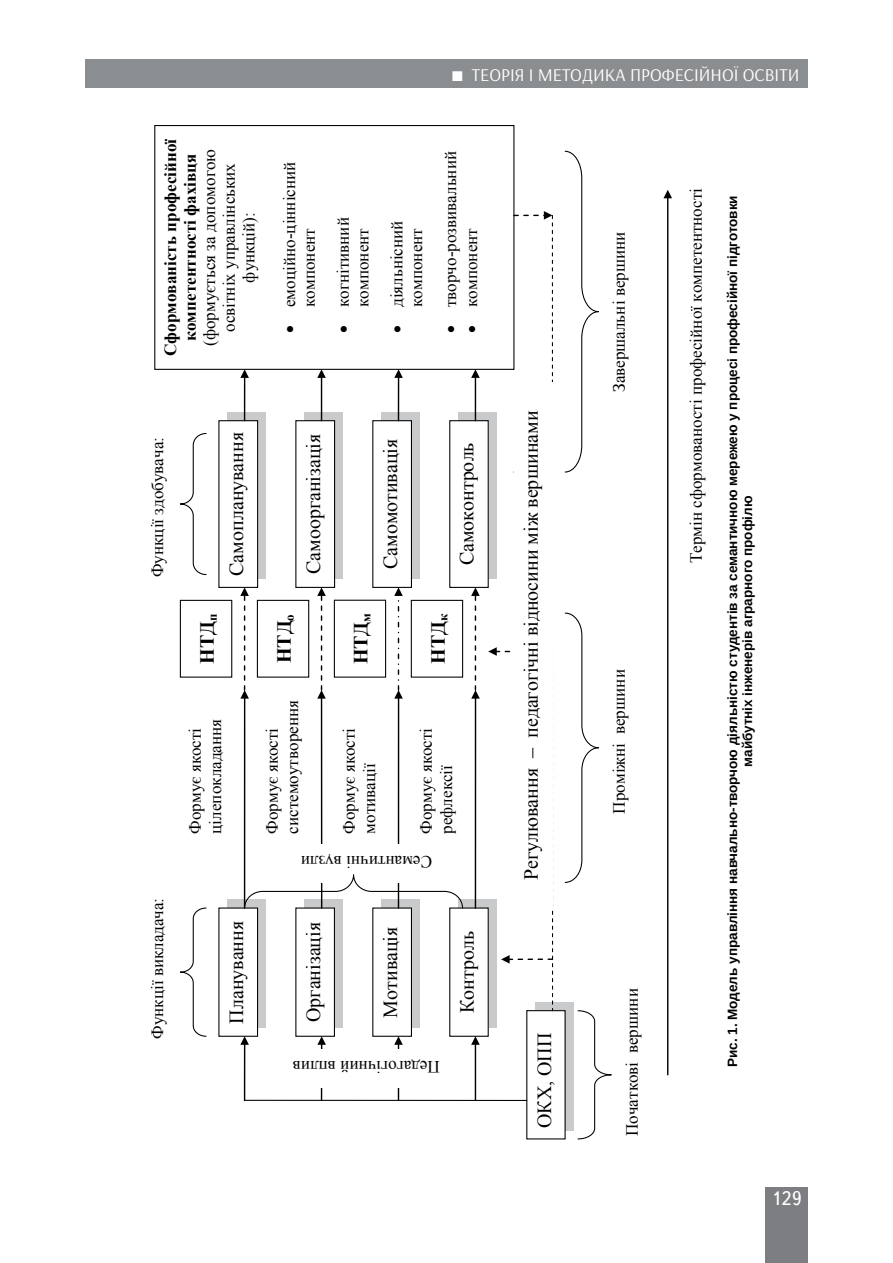
<style>
.page{position:relative;width:893px;height:1263px;background:#fff}
.page>*{position:absolute;margin:0;border:0;box-sizing:border-box;transform-origin:0 0}
.t1{font:19.95px "Times New Roman";color:#000}
.t2{font:700 19.95px "Times New Roman";color:#000}
.t3{font:19.5px "Ukrainian Text";color:#fff}
.t4{font:18px "Arsenal";color:#fff}
.t5{font:17.1px/20.4px "Times New Roman";color:#000}
.t6{font:700 17.1px/19.6px "Times New Roman";color:#000;text-align:center}
.t7{font:700 13.5px/15px "Arimo";color:#000;text-align:center}
</style>
<div class="page">
<div style="left:765px;top:1187px;width:43px;height:76px;background:#7d7e81"></div>
<div style="left:85px;top:60px;width:723px;height:28px;background:#8b8e90"></div>
<div style="left:458px;top:899px;width:39px;height:129px;background:#949698;opacity:.5"></div>
<div style="left:450px;top:908px;width:38px;height:128px;background:#fff"></div>
<div style="left:381px;top:899px;width:39px;height:129px;background:#c9cacb"></div>
<div style="left:373px;top:908px;width:38px;height:128px;background:#fff"></div>
<div style="left:372px;top:907px;width:40px;height:130px;border:1px solid #000"></div>
<div style="left:535px;top:1002px;width:39px;height:128px;background:#949698;opacity:.5"></div>
<div style="left:527px;top:1011px;width:38px;height:128px;background:#fff"></div>
<div style="left:227px;top:899px;width:39px;height:129px;background:#949698;opacity:.5"></div>
<div style="left:219px;top:908px;width:39px;height:128px;background:#fff"></div>
<div style="left:218px;top:907px;width:40px;height:130px;border:1px solid #000"></div>
<div style="left:304px;top:899px;width:39px;height:129px;background:#c9cacb"></div>
<div style="left:296px;top:908px;width:38px;height:128px;background:#fff"></div>
<div style="left:295px;top:907px;width:40px;height:130px;border:1px solid #000"></div>
<hr style="left:245px;top:1100px;width:282px;height:1px;background:#000">
<hr style="left:244px;top:1043px;width:1px;height:57px;background:#000">
<svg style="left:240px;top:1036px;width:9px;height:9px"></svg>
<hr style="left:321px;top:1043px;width:1px;height:57px;background:#000">
<svg style="left:317px;top:1036px;width:9px;height:9px"></svg>
<hr style="left:398px;top:1043px;width:1px;height:57px;background:#000">
<svg style="left:394px;top:1036px;width:9px;height:9px"></svg>
<hr style="left:475px;top:1043px;width:1px;height:57px;background:#000">
<svg style="left:471px;top:1036px;width:9px;height:9px"></svg>
<hr style="left:244px;top:697px;width:1px;height:211px;background:#000">
<hr style="left:321px;top:697px;width:1px;height:211px;background:#000">
<hr style="left:398px;top:697px;width:1px;height:211px;background:#000">
<hr style="left:475px;top:697px;width:1px;height:211px;background:#000">
<svg style="left:577px;top:1010px;width:35px;height:130px"></svg>
<div style="left:154px;top:125px;width:360px;height:245px;border:1px solid #000"></div>
<svg style="left:564px;top:150px;width:35px;height:323px"></svg>
<div style="left:270px;top:1049px;width:193px;height:38px;background:#fff"></div>
<svg style="left:564px;top:612px;width:35px;height:271px"></svg>
<div style="left:270px;top:844px;width:193px;height:38px;background:#fff"></div>
<svg style="left:243px;top:874px;width:221px;height:35px"></svg>
<hr style="left:667px;top:197px;width:1px;height:878px;background:#000">
<svg style="left:663px;top:190px;width:9px;height:8px"></svg>
<div style="left:334px;top:600px;width:52px;height:78px;border:1px solid #000"></div>
<div style="left:227px;top:412px;width:39px;height:167px;background:#949698;opacity:.5"></div>
<div style="left:219px;top:421px;width:39px;height:166px;background:#fff"></div>
<div style="left:218px;top:420px;width:40px;height:168px;border:1px solid #000"></div>
<div style="left:304px;top:412px;width:39px;height:167px;background:#949698;opacity:.5"></div>
<div style="left:296px;top:421px;width:39px;height:166px;background:#fff"></div>
<div style="left:295px;top:420px;width:40px;height:168px;border:1px solid #000"></div>
<div style="left:381px;top:412px;width:39px;height:167px;background:#c9cacb"></div>
<div style="left:373px;top:421px;width:38px;height:166px;background:#fff"></div>
<div style="left:372px;top:420px;width:40px;height:168px;border:1px solid #000"></div>
<div style="left:458px;top:412px;width:39px;height:167px;background:#949698;opacity:.5"></div>
<div style="left:450px;top:421px;width:38px;height:166px;background:#fff"></div>
<svg style="left:488px;top:211px;width:65px;height:800px"></svg>
<svg style="left:471px;top:587px;width:9px;height:112px"></svg>
<svg style="left:394px;top:587px;width:9px;height:112px"></svg>
<svg style="left:317px;top:587px;width:9px;height:112px"></svg>
<svg style="left:240px;top:587px;width:9px;height:112px"></svg>
<div style="left:514px;top:382px;width:38px;height:526px;background:#fff"></div>
<hr style="left:244px;top:376px;width:1px;height:45px;background:#000">
<svg style="left:240px;top:369px;width:9px;height:9px"></svg>
<hr style="left:321px;top:376px;width:1px;height:45px;background:#000">
<svg style="left:317px;top:369px;width:9px;height:9px"></svg>
<hr style="left:398px;top:376px;width:1px;height:45px;background:#000">
<svg style="left:394px;top:369px;width:9px;height:9px"></svg>
<hr style="left:475px;top:376px;width:1px;height:45px;background:#000">
<svg style="left:471px;top:369px;width:9px;height:9px"></svg>
<div style="left:257px;top:600px;width:52px;height:78px;border:1px solid #000"></div>
<div style="left:411px;top:600px;width:52px;height:78px;border:1px solid #000"></div>
<div style="left:180px;top:600px;width:52px;height:78px;border:1px solid #000"></div>
<svg style="left:180px;top:907px;width:27px;height:130px"></svg>
<svg style="left:180px;top:432px;width:27px;height:144px"></svg>
<p class="t4" style="left:472px;top:64px;width:329px">ТЕОРІЯ І МЕТОДИКА ПРОФЕСІЙНОЇ ОСВІТИ</p>
<p class="t4" style="left:440px;top:64px;width:349px">ЗАГАЛЬНА ПЕДАГ ГІКА ТА ІСТОРІЯ ПЕДАГОГІК</p>
<p class="t6" style="left:160px;top:356px;width:219px;rotate:-90deg">Сформованість професійної компетентності фахівця</p>
<p class="t5" style="left:199px;top:346px;width:198px;line-height:19.6px;text-align:center;rotate:-90deg">(формується за допомогою освітніх управлінських функцій):</p>
<p class="t5" style="left:279px;top:307px;width:147px;line-height:19.5px;text-indent:-26px;rotate:-90deg">• емоційно-ціннісний компонент</p>
<p class="t5" style="left:333px;top:307px;width:92px;line-height:19.5px;text-indent:-26px;rotate:-90deg">• когнітивний компонент</p>
<p class="t5" style="left:387px;top:307px;width:88px;line-height:19.5px;text-indent:-26px;rotate:-90deg">• діяльнісний компонент</p>
<p class="t5" style="left:440px;top:333px;width:183px;rotate:-90deg">• творчо-розвивальний</p>
<p class="t5" style="left:461px;top:333px;width:106px;rotate:-90deg">• компонент</p>
<p class="t5" style="left:609px;top:392px;width:162px;rotate:-90deg">Завершальні вершини</p>
<p class="t5" style="left:147px;top:577px;width:142px;rotate:-90deg">Функції здобувача:</p>
<p class="t5" style="left:147px;top:1039px;width:143px;rotate:-90deg">Функції викладача:</p>
<p class="t1" style="left:223px;top:576px;width:145px;rotate:-90deg">Самопланування</p>
<p class="t1" style="left:300px;top:574px;width:142px;rotate:-90deg">Самоорганізація</p>
<p class="t1" style="left:377px;top:569px;width:132px;rotate:-90deg">Самомотивація</p>
<p class="t1" style="left:453px;top:565px;width:125px;rotate:-90deg">Самоконтроль</p>
<p class="t2" style="left:193px;top:664px;width:51px;rotate:-90deg">НТД<sub>п</sub></p>
<p class="t2" style="left:347px;top:664px;width:53px;rotate:-90deg">НТД<sub>м</sub></p>
<p class="t2" style="left:270px;top:663px;width:50px;rotate:-90deg">НТД<sub>о</sub></p>
<p class="t2" style="left:424px;top:664px;width:51px;rotate:-90deg">НТД<sub>к</sub></p>
<p class="t5" style="left:185px;top:834px;width:116px;rotate:-90deg">Формує якості цілепокладання</p>
<p class="t5" style="left:262px;top:834px;width:135px;rotate:-90deg">Формує якості системоутворення</p>
<p class="t5" style="left:339px;top:834px;width:107px;rotate:-90deg">Формує якості мотивації</p>
<p class="t5" style="left:416px;top:834px;width:107px;rotate:-90deg">Формує якості рефлексії</p>
<p class="t5" style="left:432px;top:872px;width:133px;rotate:-180deg">Семантичні вузли</p>
<p class="t1" style="left:223px;top:1023px;width:104px;rotate:-90deg">Планування</p>
<p class="t1" style="left:300px;top:1022px;width:101px;rotate:-90deg">Організація</p>
<p class="t1" style="left:377px;top:1017px;width:92px;rotate:-90deg">Мотивація</p>
<p class="t1" style="left:454px;top:1013px;width:83px;rotate:-90deg">Контроль</p>
<p class="t5" style="left:440px;top:1077px;width:149px;rotate:-180deg">Педагогічний вплив</p>
<p class="t1" style="left:518px;top:880px;width:471px;rotate:-90deg">Регулювання – педагогічні відносини між вершинами</p>
<p class="t1" style="left:531px;top:1128px;width:97px;rotate:-90deg">ОКХ, ОПП</p>
<p class="t5" style="left:609px;top:813px;width:146px;rotate:-90deg">Проміжні вершини</p>
<p class="t5" style="left:622px;top:1136px;width:149px;rotate:-90deg">Початкові вершини</p>
<p class="t5" style="left:686px;top:563px;width:377px;rotate:-90deg">Термін сформованості професійної компетентності</p>
<p class="t7" style="left:725px;top:1067px;width:873px;rotate:-90deg">Рис. 1. Модель управління навчально-творчою діяльністю студентів за семантичною мережею у процесі професійної підготовки майбутніх інженерів аграрного профілю</p>
<p class="t3" style="left:771px;top:1188px;width:32px">129</p>
</div>
